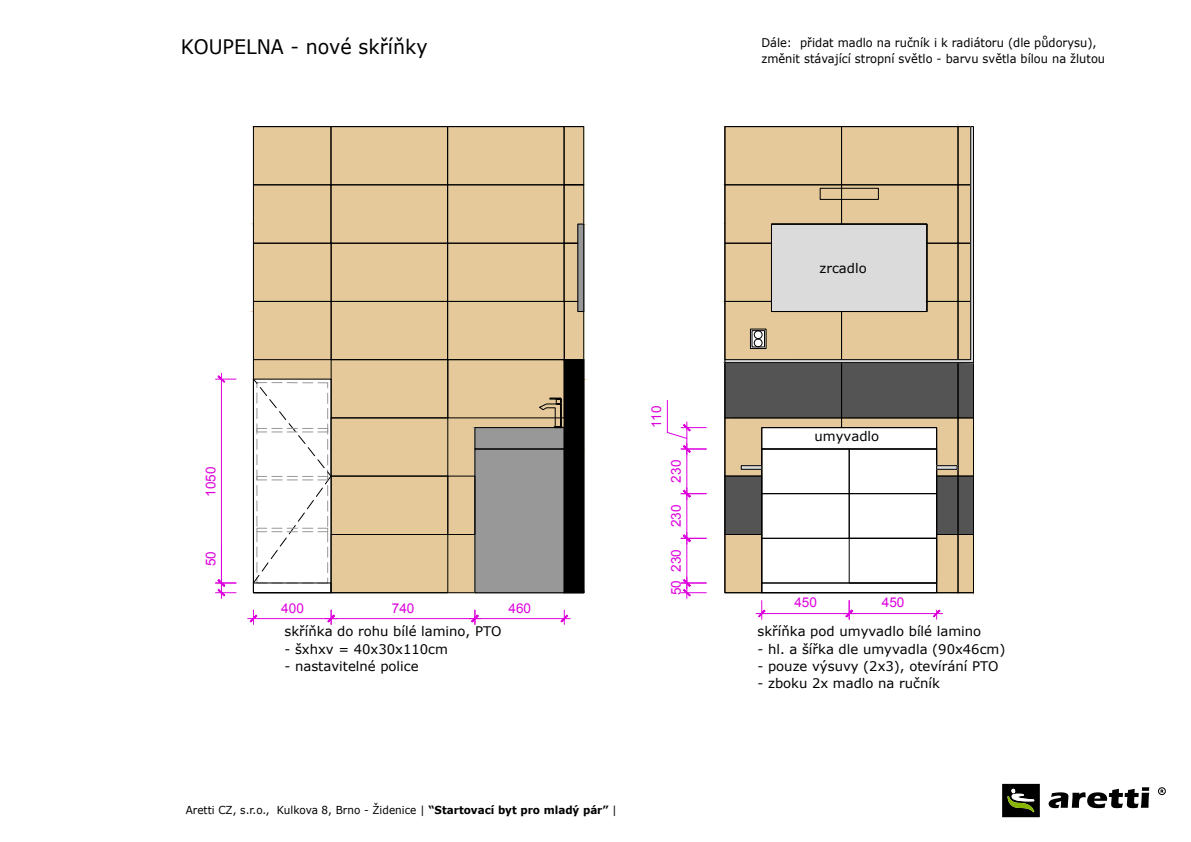
<style>
.page{position:relative;width:1191px;height:842px;background:#fff}
.page>*{position:absolute;margin:0;border:0;box-sizing:border-box;transform-origin:0 0}
.t1{font:20px "Verdana";color:#000;scale:.95 1}
.t2{font:13.6px "Arial";color:#d0d}
.t3{font:13.2px "Verdana";color:#000}
.t4{font:12px/16px "Verdana";color:#000;scale:.95 1}
.t5{font:11px "Verdana";color:#000;scale:.95 1}
.s1{font-weight:700}
</style>
<div class="page">
<svg style="left:1158px;top:787px;width:7px;height:8px"></svg>
<svg style="left:1048px;top:787px;width:101px;height:21px"></svg>
<svg style="left:1002px;top:784px;width:37px;height:33px"></svg>
<svg style="left:724px;top:363px;width:250px;height:230px"></svg>
<svg style="left:724px;top:126px;width:250px;height:237px;background:#d6c3a1"></svg>
<div style="left:849px;top:538px;width:88px;height:45px;border:1px solid #000"></div>
<div style="left:771px;top:224px;width:156px;height:88px;border:1px solid #000"></div>
<hr style="left:686px;top:532px;width:1px;height:57px;background:#d0d">
<svg style="left:681px;top:577px;width:25px;height:21px"></svg>
<hr style="left:686px;top:488px;width:1px;height:56px;background:#d0d">
<svg style="left:681px;top:534px;width:25px;height:8px"></svg>
<hr style="left:686px;top:443px;width:1px;height:57px;background:#d0d">
<svg style="left:681px;top:490px;width:25px;height:7px"></svg>
<hr style="left:686px;top:422px;width:1px;height:33px;background:#d0d">
<svg style="left:681px;top:445px;width:25px;height:8px"></svg>
<svg style="left:667px;top:400px;width:39px;height:39px"></svg>
<hr style="left:756px;top:613px;width:99px;height:1px;background:#d0d">
<svg style="left:758px;top:600px;width:7px;height:19px"></svg>
<hr style="left:843px;top:613px;width:99px;height:1px;background:#d0d">
<svg style="left:845px;top:600px;width:8px;height:19px"></svg>
<svg style="left:933px;top:610px;width:7px;height:9px"></svg>
<div style="left:741px;top:465px;width:21px;height:5px;border:1px solid #000"></div>
<div style="left:936px;top:465px;width:21px;height:5px;border:1px solid #000"></div>
<hr style="left:469px;top:618px;width:101px;height:1px;background:#d0d">
<svg style="left:560px;top:610px;width:8px;height:14px"></svg>
<hr style="left:325px;top:618px;width:156px;height:1px;background:#d0d">
<svg style="left:471px;top:610px;width:8px;height:14px"></svg>
<hr style="left:248px;top:618px;width:89px;height:1px;background:#d0d">
<svg style="left:327px;top:610px;width:8px;height:14px"></svg>
<svg style="left:250px;top:610px;width:7px;height:14px"></svg>
<hr style="left:221px;top:546px;width:1px;height:52px;background:#d0d">
<hr style="left:221px;top:373px;width:1px;height:216px;background:#d0d">
<svg style="left:215px;top:579px;width:21px;height:17px"></svg>
<svg style="left:215px;top:375px;width:21px;height:8px"></svg>
<svg style="left:253px;top:126px;width:331px;height:467px;background:#cfbb98"></svg>
<h1 class="t1" style="left:181px;top:33px;width:261px">KOUPELNA - nové skříňky</h1>
<p class="t4" style="left:761px;top:35px;width:363px">Dále: přidat madlo na ručník i k radiátoru (dle půdorysu), změnit stávající stropní světlo - barvu světla bílou na žlutou</p>
<p class="t2" style="left:201px;top:497px;width:32px;rotate:-90deg">1050</p>
<p class="t2" style="left:201px;top:566px;width:17px;rotate:-90deg">50</p>
<p class="t2" style="left:281px;top:598px;width:24px">400</p>
<p class="t2" style="left:392px;top:598px;width:24px">740</p>
<p class="t2" style="left:508px;top:598px;width:24px">460</p>
<p class="t3" style="left:284px;top:622px;width:218px">skříňka do rohu bílé lamino, PTO</p>
<p class="t3" style="left:284px;top:640px;width:165px">- šxhxv = 40x30x110cm</p>
<p class="t3" style="left:284px;top:657px;width:136px">- nastavitelné police</p>
<p class="t2" style="left:647px;top:428px;width:24px;rotate:-90deg">110</p>
<p class="t2" style="left:667px;top:482px;width:24px;rotate:-90deg">230</p>
<p class="t2" style="left:667px;top:527px;width:24px;rotate:-90deg">230</p>
<p class="t2" style="left:667px;top:595px;width:48px;rotate:-90deg">50 230</p>
<p class="t5" style="left:186px;top:803px;width:455px">Aretti CZ, s.r.o., Kulkova 8, Brno - Židenice | <span class="s1">“Startovací byt pro mladý pár”</span> |</p>
<p class="t3" style="left:819px;top:259px;width:49px">zrcadlo</p>
<p class="t3" style="left:814px;top:427px;width:66px">umyvadlo</p>
<p class="t2" style="left:794px;top:593px;width:24px">450</p>
<p class="t2" style="left:882px;top:593px;width:24px">450</p>
<p class="t3" style="left:757px;top:622px;width:225px">skříňka pod umyvadlo bílé lamino</p>
<p class="t3" style="left:757px;top:640px;width:249px">- hl. a šířka dle umyvadla (90x46cm)</p>
<p class="t3" style="left:757px;top:657px;width:243px">- pouze výsuvy (2x3), otevírání PTO</p>
<p class="t3" style="left:757px;top:675px;width:184px">- zboku 2x madlo na ručník</p>
</div>
